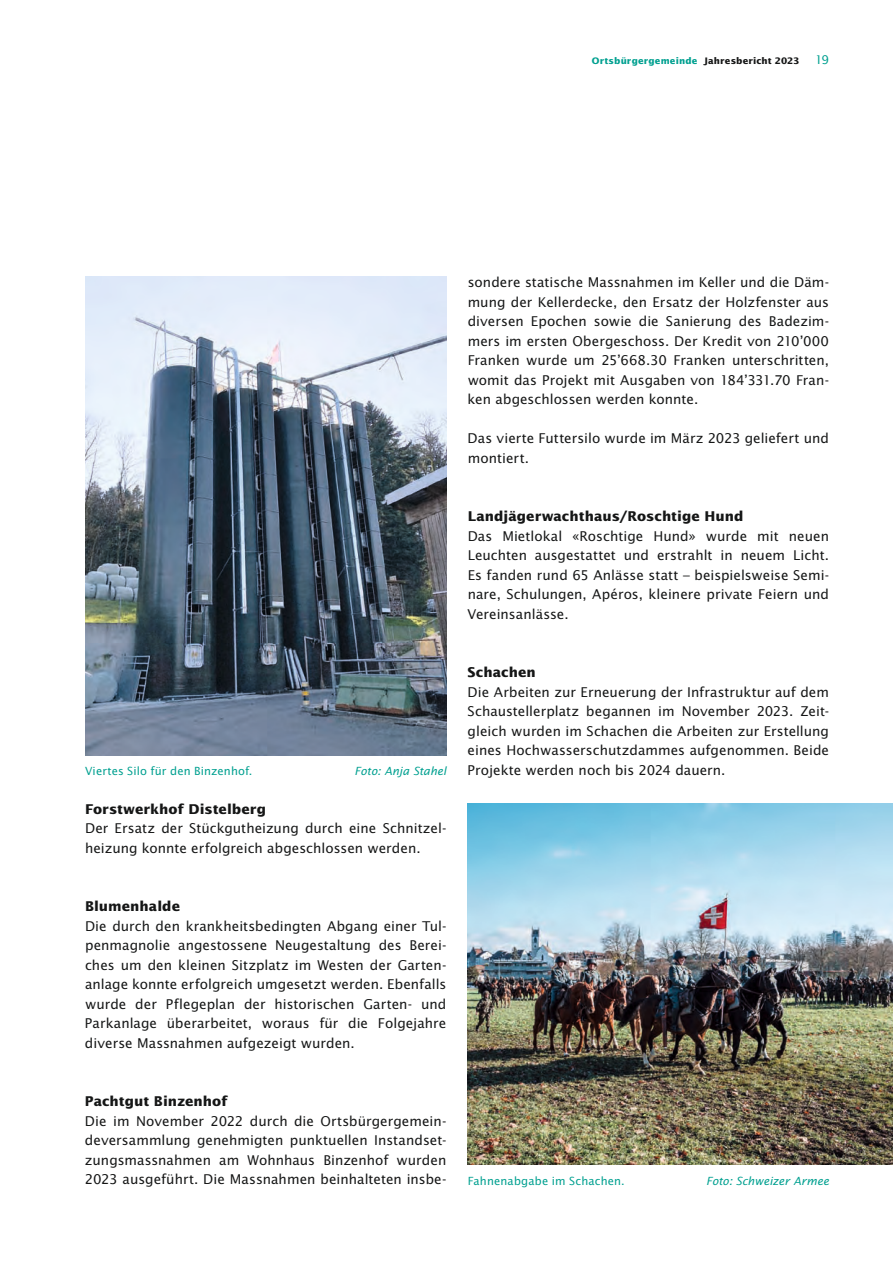
<style>
.page{position:relative;width:893px;height:1263px;background:#fff}
.page>*{position:absolute;margin:0;border:0;box-sizing:border-box;transform-origin:0 0}
.t1{font:13.5px/19.5px "Lucida Sans";color:#151616;text-align:justify}
.t2{font:700 13.5px "Lucida Sans";letter-spacing:.005em;color:#151616}
.t3{font:12px "Lucida Sans";color:#00a090}
.t4{font:11.25px "Lucida Sans";letter-spacing:.01em;color:#00a090}
.t5{font:italic 11.25px "Lucida Sans";color:#00a090}
.t6{font:700 9px "Lucida Sans";letter-spacing:.015em;color:#00a090}
.s1{color:#151616}
</style>
<div class="page">
<img style="left:85px;top:276px;width:361px;height:479px">
<img style="left:468px;top:804px;width:425px;height:360px">
<p class="t6" style="left:592px;top:55px;width:209px">Ortsbürgergemeinde <span class="s1">Jahresbericht 2023</span></p>
<p class="t3" style="left:815px;top:52px;width:16px">19</p>
<p class="t1" style="left:468px;top:272px;width:363px">sondere statische Massnahmen im Keller und die Däm&shy;mung der Kellerdecke, den Ersatz der Holzfenster aus diversen Epochen sowie die Sanierung des Badezim&shy;mers im ersten Obergeschoss. Der Kredit von 210’000<br>Franken wurde um 25’668.30 Franken unterschritten, womit das Projekt mit Ausgaben von 184’331.70 Fran&shy;ken abgeschlossen werden konnte.</p>
<p class="t1" style="left:468px;top:428px;width:363px">Das vierte Futtersilo wurde im März 2023 geliefert und montiert.</p>
<p class="t2" style="left:468px;top:508px;width:277px">Landjägerwachthaus/Roschtige Hund</p>
<p class="t1" style="left:468px;top:526px;width:363px">Das M ietlokal «Roschtige Hund» wurde mit neuen Leuchten ausgestattet und erstrahlt in neuem Licht.<br>Es fanden rund 65 Anlässe statt – beispielsweise Semi&shy;nare, Schulungen, Apéros, kleinere private Feiern und Vereinsanlässe.</p>
<p class="t2" style="left:468px;top:664px;width:70px">Schachen</p>
<p class="t1" style="left:468px;top:681px;width:363px">Die Arbeiten zur Erneuerung der I nfrastruktur auf dem Schaustellerplatz begannen im November 2023. Zeit&shy;gleich wurden im Schachen die Arbeiten zur Erstellung eines Hochwasserschutzdammes aufgenommen. Beide</p>
<p class="t4" style="left:85px;top:764px;width:169px">Viertes Silo für den Binzenhof.</p>
<p class="t5" style="left:355px;top:764px;width:93px">Foto: Anja Stahel</p>
<p class="t1" style="left:468px;top:759px;width:259px">Projekte werden noch bis 2024 dauern.</p>
<p class="t2" style="left:85px;top:801px;width:183px">Forstwerkhof Distelberg</p>
<p class="t1" style="left:85px;top:818px;width:363px">Der Ersatz der Stückgutheizung durch eine Schnitzel&shy;heizung konnte erfolgreich abgeschlossen werden.</p>
<p class="t2" style="left:85px;top:898px;width:96px">Blumenhalde</p>
<p class="t1" style="left:85px;top:916px;width:363px">Die durch den krankheitsbedingten Abgang einer Tul&shy;penmagnolie angestossene Neugestaltung des Berei&shy;ches um den kleinen Sitzplatz im Westen der Garten&shy;anlage konnte erfolgreich umgesetzt werden. Ebenfalls wurde der Pflegeplan der historischen Garten- und Parkanlage überarbeitet, woraus für die Folgejahre diverse Massnahmen aufgezeigt wurden.</p>
<p class="t2" style="left:85px;top:1093px;width:144px">Pachtgut Binzenhof</p>
<p class="t1" style="left:85px;top:1111px;width:363px">Die im November 2022 durch die Ortsbürgergemein&shy;deversammlung genehmigten punktuellen I nstandset&shy;zungsmassnahmen am Wohnhaus Binzenhof wurden 2023 ausgeführt. Die Massnahmen beinhalteten insbe-</p>
<p class="t4" style="left:468px;top:1173px;width:159px">Fahnenabgabe im Schachen.</p>
<p class="t5" style="left:706px;top:1173px;width:125px">Foto: Schweizer Armee</p>
</div>
